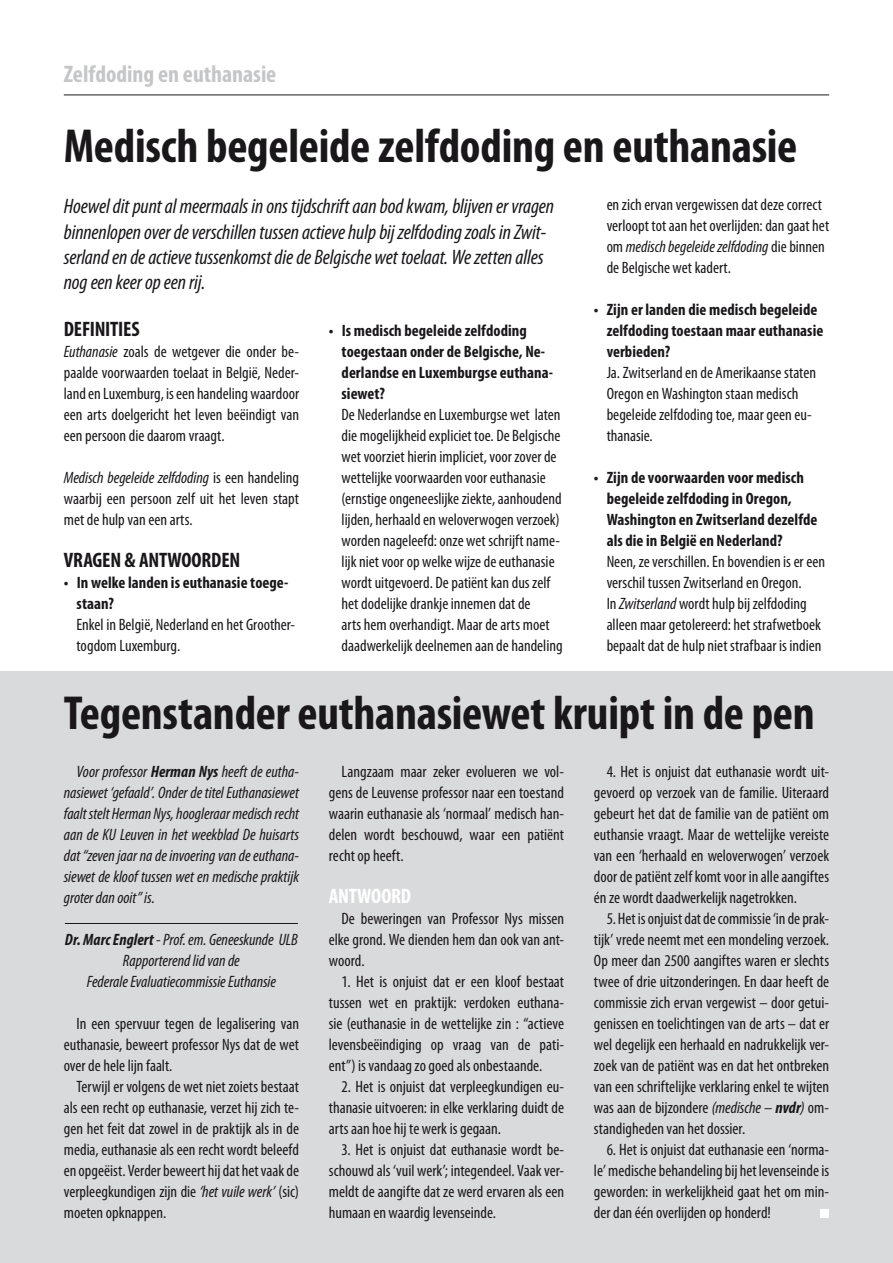
<style>
.page{position:relative;width:893px;height:1263px;background:#fff}
.page>*{position:absolute;margin:0;border:0;box-sizing:border-box;transform-origin:0 0}
.t1{font:700 condensed 48px "Myriad Pro";letter-spacing:-.005em;color:#1a171b}
.t2{font:700 condensed 24px "Myriad Pro";color:#c5c6c8}
.t3{font:italic condensed 21px/25.2px "Myriad Pro";letter-spacing:-.005em;color:#1a171b}
.t4{font:700 condensed 21px "Myriad Pro";letter-spacing:-.01em;color:#1a171b}
.t5{font:700 condensed 21px "Myriad Pro";color:#fff}
.t6{font:condensed 16.5px/21px "Myriad Pro";color:#1a171b;text-align:justify}
.t7{font:italic condensed 16.5px/21px "Myriad Pro";letter-spacing:-.005em;color:#1a171b;text-align:center}
.t8{font:700 condensed 16.5px/21px "Myriad Pro";color:#1a171b}
.s1{font-style:italic}
.s2{font-weight:700}
.s3{font-weight:700;font-style:italic}
</style>
<div class="page">
<div style="left:0;top:672px;width:893px;height:591px;background:#d9dadb"></div>
<hr style="left:64px;top:95px;width:765px;height:1px;background:#1a171b">
<hr style="left:65px;top:923px;width:233px;height:1px;background:#1a171b">
<div style="left:821px;top:1209px;width:8px;height:9px;background:#fff"></div>
<h2 class="t2" style="left:64px;top:59px;width:214px">Zelfdoding en euthanasie</h2>
<h1 class="t1" style="left:64px;top:116px;width:735px">Medisch begeleide zelfdoding en euthanasie</h1>
<p class="t3" style="left:64px;top:194px;width:492px">Hoewel dit punt al meermaals in ons tijdschrift aan bod kwam, blijven er vragen binnenlopen over de verschillen tussen actieve hulp bij zelfdoding zoals in Zwit&shy;serland en de actieve tussenkomst die de Belgische wet toelaat. We zetten alles nog een keer op een rij.</p>
<p class="t4" style="left:64px;top:316px;width:68px">DEFINITIES</p>
<p class="t6" style="left:64px;top:341px;width:237px"><span class="s1">Euthanasie</span> zoals de wetgever die onder be&shy;paalde voorwaarden toelaat in België, Neder&shy;land en Luxemburg, is een handeling waardoor een arts doelgericht het leven beëindigt van een persoon die daarom vraagt.</p>
<p class="t6" style="left:64px;top:467px;width:237px"><span class="s1">Medisch begeleide zelfdoding</span> is een handeling waarbij een persoon zelf uit het leven stapt met de hulp van een arts.</p>
<p class="t4" style="left:64px;top:547px;width:167px">VRAGEN &amp; ANTWOORDEN</p>
<p class="t8" style="left:77px;top:572px;width:213px;text-indent:-13px">• In welke landen is euthanasie toege&shy;staan?</p>
<p class="t6" style="left:77px;top:614px;width:220px">Enkel in België, Nederland en het Groother&shy;togdom Luxemburg.</p>
<p class="t8" style="left:342px;top:320px;width:213px;text-indent:-13px">• Is medisch begeleide zelfdoding toegestaan onder de Belgische, Ne&shy;derlandse en Luxemburgse euthana&shy;siewet?</p>
<p class="t6" style="left:342px;top:404px;width:223px;text-align:left">De Nederlandse en Luxemburgse wet laten die mogelijkheid expliciet toe. De Belgische wet voorziet hierin impliciet, voor zover de wettelijke voorwaarden voor euthanasie (ernstige ongeneeslijke ziekte, aanhoudend lijden, herhaald en weloverwogen verzoek) worden nageleefd: onze wet schrijft name&shy;lijk niet voor op welke wijze de euthanasie wordt uitgevoerd. De patiënt kan dus zelf het dodelijke drankje innemen dat de<br>arts hem overhandigt. Maar de arts moet daadwerkelijk deelnemen aan de handeling</p>
<p class="t6" style="left:607px;top:194px;width:224px;text-align:left">en zich ervan vergewissen dat deze correct verloopt tot aan het overlijden: dan gaat het om <span class="s1">medisch begeleide zelfdoding</span> die binnen de Belgische wet kadert.</p>
<p class="t8" style="left:607px;top:299px;width:218px;text-indent:-13px">• Zijn er landen die medisch begeleide zelfdoding toestaan maar euthanasie verbieden?</p>
<p class="t6" style="left:607px;top:362px;width:211px;text-align:left">Ja. Zwitserland en de Amerikaanse staten<br>Oregon en Washington staan medisch begeleide zelfdoding toe, maar geen eu&shy;thanasie.</p>
<p class="t8" style="left:607px;top:467px;width:212px;text-indent:-13px">• Zijn de voorwaarden voor medisch begeleide zelfdoding in Oregon, Washington en Zwitserland dezelfde als die in België en Nederland?</p>
<p class="t6" style="left:607px;top:551px;width:220px;text-align:left">Neen, ze verschillen. En bovendien is er een verschil tussen Zwitserland en Oregon.<br>In <span class="s1">Zwitserland</span> wordt hulp bij zelfdoding alleen maar getolereerd: het strafwetboek bepaalt dat de hulp niet strafbaar is indien</p>
<h1 class="t1" style="left:64px;top:683px;width:752px">Tegenstander euthanasiewet kruipt in de pen</h1>
<p class="t7" style="left:64px;top:761px;width:237px;text-align:justify;text-indent:13px">Voor professor <span class="s2">Herman Nys</span> heeft de eutha&shy;nasiewet ‘gefaald’. Onder de titel Euthanasiewet faalt stelt Herman Nys, hoogleraar medisch recht aan de KU Leuven in het weekblad De huisarts dat “zeven jaar na de invoering van de euthana&shy;siewet de kloof tussen wet en medische praktijk groter dan ooit” is.</p>
<p class="t7" style="left:65px;top:929px;width:234px"><span class="s2">Dr. Marc Englert</span> - Prof. em. Geneeskunde ULB<br>Rapporterend lid van de<br>Federale Evaluatiecommissie Euthansie</p>
<p class="t6" style="left:64px;top:1013px;width:237px;text-indent:13px">In een spervuur tegen de legalisering van euthanasie, beweert professor Nys dat de wet over de hele lijn faalt.</p>
<p class="t6" style="left:64px;top:1076px;width:237px;text-indent:13px">Terwijl er volgens de wet niet zoiets bestaat als een recht op euthanasie, verzet hij zich te&shy;gen het feit dat zowel in de praktijk als in de media, euthanasie als een recht wordt beleefd en opgeëist. Verder beweert hij dat het vaak de verpleegkundigen zijn die <span class="s1">‘het vuile werk’</span> (sic) moeten opknappen.</p>
<p class="t6" style="left:329px;top:761px;width:237px;text-indent:13px">Langzaam maar zeker evolueren we vol&shy;gens de Leuvense professor naar een toestand waarin euthanasie als ‘normaal’ medisch han&shy;delen wordt beschouwd, waar een patiënt recht op heeft.</p>
<p class="t5" style="left:329px;top:883px;width:84px">ANTWOORD</p>
<p class="t6" style="left:329px;top:908px;width:237px;text-indent:13px">De beweringen van Professor Nys missen elke grond. We dienden hem dan ook van ant&shy;woord.</p>
<p class="t6" style="left:329px;top:971px;width:237px;text-indent:13px">1. Het is onjuist dat er een kloof bestaat tussen wet en praktijk: verdoken euthana&shy;sie (euthanasie in de wettelijke zin : “actieve levensbeëindiging op vraag van de pati&shy;ent”) is vandaag zo goed als onbestaande.</p>
<p class="t6" style="left:329px;top:1076px;width:237px;text-indent:13px">2. Het is onjuist dat verpleegkundigen eu&shy;thanasie uitvoeren: in elke verklaring duidt de arts aan hoe hij te werk is gegaan.</p>
<p class="t6" style="left:329px;top:1139px;width:237px;text-indent:13px">3. Het is onjuist dat euthanasie wordt be&shy;schouwd als ‘vuil werk’; integendeel. Vaak ver&shy;meldt de aangifte dat ze werd ervaren als een humaan en waardig levenseinde.</p>
<p class="t6" style="left:594px;top:761px;width:237px;text-indent:13px">4. Het is onjuist dat euthanasie wordt uit&shy;gevoerd op verzoek van de familie. Uiteraard gebeurt het dat de familie van de patiënt om euthansie vraagt. Maar de wettelijke vereiste van een ‘herhaald en weloverwogen’ verzoek door de patiënt zelf komt voor in alle aangiftes én ze wordt daadwerkelijk nagetrokken.</p>
<p class="t6" style="left:594px;top:908px;width:237px;text-indent:13px">5. Het is onjuist dat de commissie ‘in de prak&shy;tijk’ vrede neemt met een mondeling verzoek.<br>Op meer dan 2500 aangiftes waren er slechts twee of drie uitzonderingen. En daar heeft de commissie zich ervan vergewist – door getui&shy;genissen en toelichtingen van de arts – dat er wel degelijk een herhaald en nadrukkelijk ver&shy;zoek van de patiënt was en dat het ontbreken van een schriftelijke verklaring enkel te wijten was aan de bijzondere <span class="s1">(medische –</span> <span class="s3">nvdr</span><span class="s1">)</span> om&shy;standigheden van het dossier.</p>
<p class="t6" style="left:594px;top:1139px;width:237px;text-indent:13px">6. Het is onjuist dat euthanasie een ‘norma&shy;le’ medische behandeling bij het levenseinde is geworden: in werkelijkheid gaat het om min&shy;der dan één overlijden op honderd!</p>
</div>
